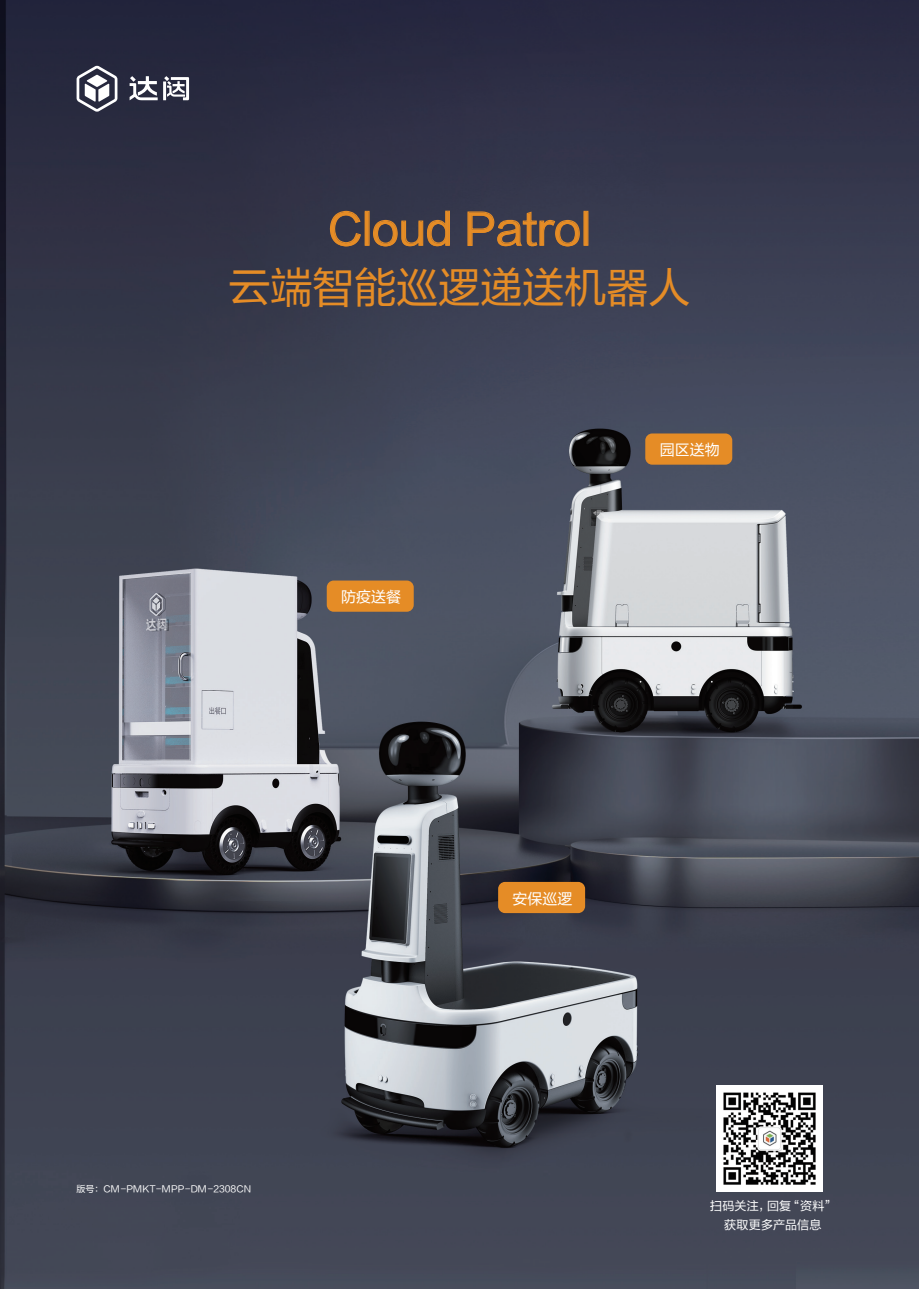
<style>
.page{position:relative;width:919px;height:1289px;background:#fff}
.page>*{position:absolute;margin:0;border:0;box-sizing:border-box;transform-origin:0 0}
.t1{font:42.15px "FZLTHJW GB1 0";color:#e58c26}
.t2{font:42px "FZLTHJW GB1 0";color:#e58c26}
.t3{font:15px "FZLTHJW GB1 0";color:#fff}
.t4{font:12px/19.5px "FZLTHJW GB1 0";letter-spacing:.015em;color:#fff;text-align:center}
.t5{font:9px "FZLTHJW GB1 0";color:#fff}
</style>
<div class="page">
<img style="left:0;top:0;width:918px;height:1288px">
<div style="left:498px;top:881px;width:87px;height:32px;background:#e58c26;border-radius:7px"></div>
<div style="left:327px;top:580px;width:86px;height:31px;background:#e58c26;border-radius:7px"></div>
<div style="left:645px;top:433px;width:87px;height:31px;background:#e58c26;border-radius:7px"></div>
<svg style="left:329px;top:210px;width:32px;height:37px"></svg>
<div style="left:364px;top:211px;width:5px;height:35px;border:1px solid #e58c26"></div>
<svg style="left:372px;top:210px;width:78px;height:37px;background:#524544"></svg>
<svg style="left:467px;top:211px;width:113px;height:36px;background:#564947"></svg>
<div style="left:583px;top:211px;width:5px;height:35px;border:1px solid #e58c26"></div>
<svg style="left:130px;top:76px;width:28px;height:24px"></svg>
<hr style="left:163px;top:81px;width:3px;height:19px;background:#fff">
<svg style="left:164px;top:76px;width:25px;height:24px"></svg>
<svg style="left:77px;top:66px;width:40px;height:46px"></svg>
<img style="left:716px;top:1085px;width:106px;height:106px">
<h1 class="t1" style="left:328px;top:206px;width:264px">Cloud Patrol</h1>
<h2 class="t2" style="left:228px;top:264px;width:463px">云端智能巡逻递送机器人</h2>
<h3 class="t3" style="left:341px;top:588px;width:61px">防疫送餐</h3>
<h3 class="t3" style="left:659px;top:442px;width:61px">园区送物</h3>
<p class="t5" style="left:77px;top:1184px;width:176px">版号：CM-PMKT-MPP-DM-2308CN</p>
<h3 class="t3" style="left:512px;top:890px;width:61px">安保巡逻</h3>
<h3 class="t4" style="left:710px;top:1196px;width:127px">扫码关注，回复“资料”获取更多产品信息</h3>
</div>
